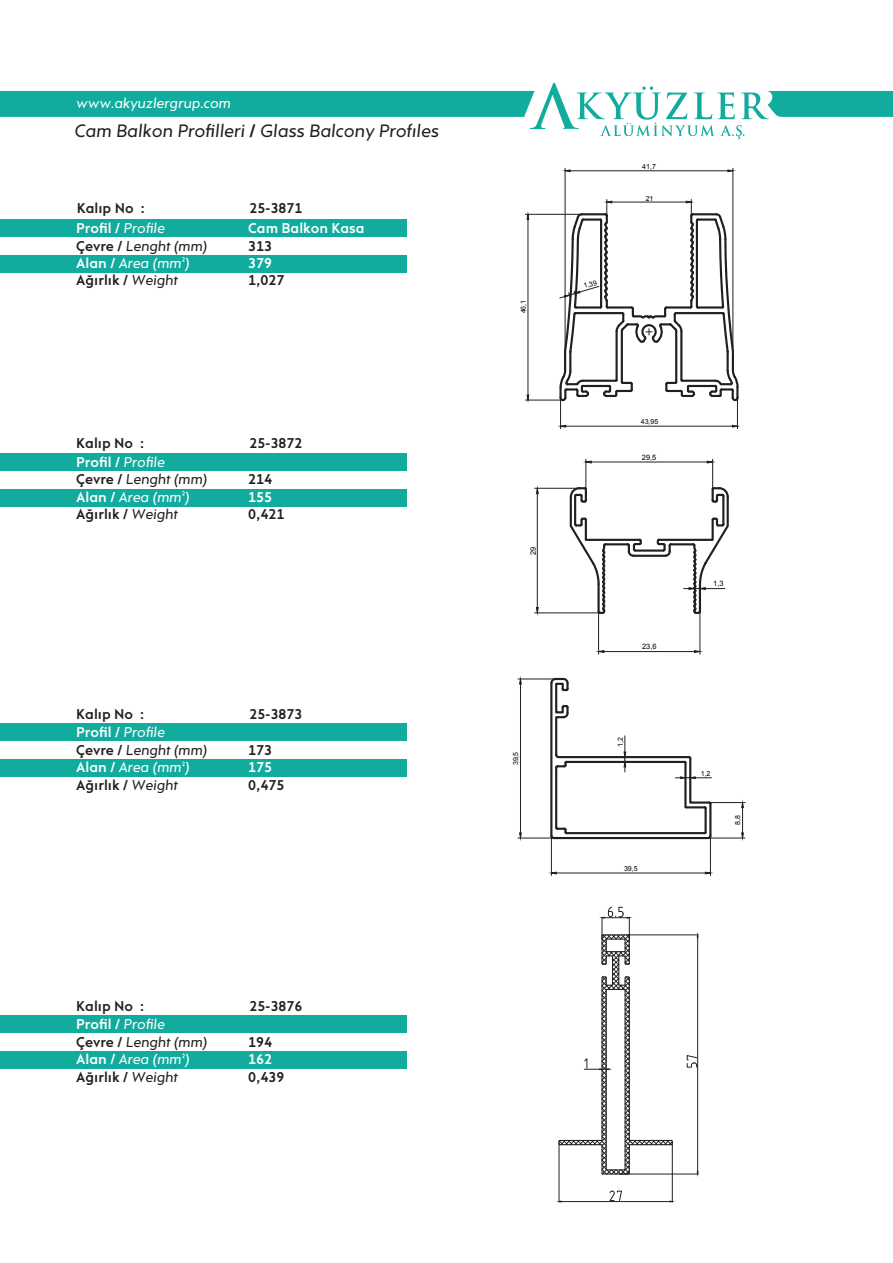
<style>
.page{position:relative;width:893px;height:1263px;background:#fff}
.page>*{position:absolute;margin:0;border:0;box-sizing:border-box;transform-origin:0 0}
.t1{font:italic 18.3px "Rams";color:#231f20}
.t2{font:italic 14.55px/17.4px "Rams";color:#231f20}
.t3{font:700 14.55px "Rams";color:#231f20}
.t4{font:700 14.55px "Rams";color:#fff}
.t5{font:italic 14.55px "Rams";color:#fff}
.t6{font:7.5px "Arial";color:#000001}
.t7{font:7.05px "Arial";color:#000001}
.s1{font-weight:700;font-style:normal}
.s2{font-weight:700;font-style:normal;color:#fff}
.s3{color:#fff}
</style>
<div class="page">
<svg style="left:0;top:83px;width:893px;height:56px"></svg>
<div style="left:0;top:219px;width:406px;height:17px;background:#12ac9f"></div>
<div style="left:0;top:255px;width:406px;height:17px;background:#12ac9f"></div>
<svg style="left:182px;top:257px;width:3px;height:5px"></svg>
<div style="left:0;top:453px;width:406px;height:17px;background:#12ac9f"></div>
<div style="left:0;top:489px;width:406px;height:17px;background:#12ac9f"></div>
<div style="left:0;top:724px;width:406px;height:17px;background:#12ac9f"></div>
<div style="left:0;top:759px;width:406px;height:17px;background:#12ac9f"></div>
<div style="left:0;top:1016px;width:406px;height:17px;background:#12ac9f"></div>
<div style="left:0;top:1051px;width:406px;height:17px;background:#12ac9f"></div>
<hr style="left:698px;top:218px;width:17px;height:3px;background:#231f20">
<hr style="left:698px;top:306px;width:24px;height:3px;background:#231f20">
<hr style="left:676px;top:312px;width:47px;height:2px;background:#231f20">
<hr style="left:682px;top:380px;width:33px;height:2px;background:#231f20">
<hr style="left:565px;top:168px;width:1px;height:192px;background:#231f20">
<hr style="left:732px;top:168px;width:1px;height:192px;background:#231f20">
<hr style="left:570px;top:170px;width:158px;height:1px;background:#231f20">
<svg style="left:564px;top:169px;width:7px;height:3px"></svg>
<svg style="left:727px;top:169px;width:7px;height:3px"></svg>
<hr style="left:525px;top:400px;width:37px;height:1px;background:#231f20">
<hr style="left:525px;top:214px;width:56px;height:1px;background:#231f20">
<hr style="left:527px;top:219px;width:1px;height:176px;background:#231f20">
<svg style="left:526px;top:394px;width:3px;height:7px"></svg>
<svg style="left:526px;top:214px;width:3px;height:6px"></svg>
<hr style="left:693px;top:213px;width:23px;height:2px;background:#231f20">
<svg style="left:708px;top:212px;width:31px;height:190px"></svg>
<hr style="left:689px;top:385px;width:26px;height:2px;background:#231f20">
<hr style="left:560px;top:394px;width:1px;height:35px;background:#231f20">
<hr style="left:737px;top:394px;width:1px;height:35px;background:#231f20">
<hr style="left:566px;top:426px;width:166px;height:1px;background:#231f20">
<svg style="left:560px;top:425px;width:6px;height:3px"></svg>
<svg style="left:732px;top:425px;width:5px;height:3px"></svg>
<svg style="left:558px;top:199px;width:142px;height:203px"></svg>
<hr style="left:535px;top:488px;width:47px;height:1px;background:#231f20">
<hr style="left:535px;top:612px;width:65px;height:1px;background:#231f20">
<hr style="left:537px;top:494px;width:1px;height:113px;background:#231f20">
<svg style="left:536px;top:487px;width:3px;height:7px"></svg>
<svg style="left:536px;top:607px;width:3px;height:7px"></svg>
<hr style="left:699px;top:612px;width:1px;height:42px;background:#231f20">
<hr style="left:598px;top:612px;width:1px;height:42px;background:#231f20">
<hr style="left:604px;top:651px;width:91px;height:1px;background:#231f20">
<svg style="left:694px;top:650px;width:7px;height:3px"></svg>
<svg style="left:598px;top:650px;width:7px;height:3px"></svg>
<hr style="left:633px;top:555px;width:32px;height:2px;background:#231f20">
<svg style="left:569px;top:486px;width:74px;height:129px"></svg>
<hr style="left:635px;top:549px;width:28px;height:3px;background:#231f20">
<svg style="left:656px;top:486px;width:73px;height:129px"></svg>
<hr style="left:585px;top:459px;width:1px;height:33px;background:#231f20">
<hr style="left:712px;top:459px;width:1px;height:33px;background:#231f20">
<hr style="left:591px;top:461px;width:116px;height:1px;background:#231f20">
<svg style="left:585px;top:460px;width:7px;height:4px"></svg>
<svg style="left:706px;top:460px;width:7px;height:4px"></svg>
<hr style="left:555px;top:767px;width:2px;height:61px;background:#231f20">
<hr style="left:566px;top:761px;width:119px;height:2px;background:#231f20">
<hr style="left:704px;top:808px;width:3px;height:24px;background:#231f20">
<hr style="left:566px;top:832px;width:139px;height:2px;background:#231f20">
<hr style="left:558px;top:756px;width:131px;height:2px;background:#231f20">
<hr style="left:709px;top:804px;width:2px;height:32px;background:#231f20">
<svg style="left:703px;top:830px;width:10px;height:10px"></svg>
<hr style="left:553px;top:837px;width:155px;height:2px;background:#231f20">
<svg style="left:549px;top:825px;width:20px;height:15px"></svg>
<hr style="left:550px;top:683px;width:2px;height:153px;background:#231f20">
<svg style="left:549px;top:677px;width:21px;height:92px"></svg>
<hr style="left:551px;top:837px;width:1px;height:38px;background:#231f20">
<hr style="left:710px;top:837px;width:1px;height:38px;background:#231f20">
<hr style="left:556px;top:872px;width:149px;height:1px;background:#231f20">
<svg style="left:551px;top:871px;width:6px;height:4px"></svg>
<svg style="left:705px;top:871px;width:6px;height:4px"></svg>
<hr style="left:710px;top:837px;width:35px;height:1px;background:#231f20">
<hr style="left:710px;top:802px;width:35px;height:1px;background:#231f20">
<svg style="left:741px;top:802px;width:3px;height:37px"></svg>
<hr style="left:518px;top:837px;width:36px;height:1px;background:#231f20">
<hr style="left:518px;top:678px;width:40px;height:1px;background:#231f20">
<hr style="left:520px;top:684px;width:1px;height:149px;background:#231f20">
<svg style="left:519px;top:832px;width:3px;height:7px"></svg>
<svg style="left:519px;top:678px;width:3px;height:7px"></svg>
<svg style="left:622px;top:736px;width:4px;height:36px"></svg>
<svg style="left:675px;top:756px;width:38px;height:54px"></svg>
<hr style="left:628px;top:934px;width:70px;height:1px;background:#231f20">
<hr style="left:619px;top:1174px;width:79px;height:1px;background:#231f20">
<hr style="left:697px;top:937px;width:1px;height:235px;background:#231f20">
<svg style="left:686px;top:1055px;width:11px;height:13px"></svg>
<hr style="left:559px;top:1143px;width:1px;height:59px;background:#231f20">
<hr style="left:672px;top:1143px;width:1px;height:59px;background:#231f20">
<hr style="left:561px;top:1201px;width:109px;height:1px;background:#231f20">
<svg style="left:609px;top:1190px;width:13px;height:11px"></svg>
<svg style="left:558px;top:906px;width:115px;height:269px"></svg>
<div style="left:606px;top:989px;width:20px;height:181px;border:1px solid #231f20"></div>
<div style="left:606px;top:938px;width:20px;height:14px;border:1px solid #231f20"></div>
<p class="t5" style="left:76px;top:94px;width:156px">www.akyuzlergrup.com</p>
<p class="t1" style="left:75px;top:120px;width:366px">Cam Balkon Profilleri <span class="s1">/</span> Glass Balcony Profıles</p>
<p class="t3" style="left:77px;top:200px;width:69px">Kalıp No :</p>
<p class="t3" style="left:249px;top:200px;width:54px">25-3871</p>
<p class="t2" style="left:76px;top:220px;width:132px"><span class="s2">Profil /</span> <span class="s3">Profile<br></span><span class="s1">Çevre /</span> Lenght (mm)<br><span class="s2">Alan /</span> <span class="s3">Area (mm )<br></span><span class="s1">Ağırlık /</span> Weight</p>
<p class="t4" style="left:248px;top:219px;width:118px">Cam Balkon Kasa</p>
<p class="t3" style="left:248px;top:237px;width:25px">313</p>
<p class="t4" style="left:248px;top:254px;width:25px">379</p>
<p class="t3" style="left:248px;top:272px;width:38px">1,027</p>
<p class="t3" style="left:76px;top:434px;width:69px">Kalıp No :</p>
<p class="t3" style="left:249px;top:434px;width:54px">25-3872</p>
<p class="t2" style="left:76px;top:453px;width:132px"><span class="s2">Profil /</span> <span class="s3">Profile<br></span><span class="s1">Çevre /</span> Lenght (mm)<br><span class="s2">Alan /</span> <span class="s3">Area (mm )<br></span><span class="s1">Ağırlık /</span> Weight</p>
<p class="t3" style="left:248px;top:471px;width:25px">214</p>
<p class="t4" style="left:248px;top:488px;width:25px">155</p>
<p class="t3" style="left:248px;top:505px;width:38px">0,421</p>
<p class="t3" style="left:76px;top:705px;width:69px">Kalıp No :</p>
<p class="t3" style="left:249px;top:705px;width:54px">25-3873</p>
<p class="t2" style="left:76px;top:724px;width:132px"><span class="s2">Profil /</span> <span class="s3">Profile<br></span><span class="s1">Çevre /</span> Lenght (mm)<br><span class="s2">Alan /</span> <span class="s3">Area (mm )<br></span><span class="s1">Ağırlık /</span> Weight</p>
<p class="t3" style="left:248px;top:741px;width:25px">173</p>
<p class="t4" style="left:248px;top:758px;width:25px">175</p>
<p class="t3" style="left:248px;top:776px;width:38px">0,475</p>
<p class="t3" style="left:76px;top:997px;width:69px">Kalıp No :</p>
<p class="t3" style="left:249px;top:997px;width:54px">25-3876</p>
<p class="t2" style="left:76px;top:1016px;width:132px"><span class="s2">Profil /</span> <span class="s3">Profile<br></span><span class="s1">Çevre /</span> Lenght (mm)<br><span class="s2">Alan /</span> <span class="s3">Area (mm )<br></span><span class="s1">Ağırlık /</span> Weight</p>
<p class="t3" style="left:248px;top:1033px;width:25px">194</p>
<p class="t4" style="left:248px;top:1050px;width:25px">162</p>
<p class="t3" style="left:248px;top:1068px;width:38px">0,439</p>
<p class="t7" style="left:519px;top:313px;width:15px;rotate:-90deg">46,1</p>
<p class="t6" style="left:528px;top:555px;width:10px;rotate:-90deg">29</p>
<p class="t7" style="left:511px;top:765px;width:15px;rotate:-90deg">39,5</p>
<p class="t7" style="left:582px;top:282px;width:15px;rotate:-17deg">1,39</p>
<p class="t7" style="left:642px;top:161px;width:15px">41,7</p>
<p class="t7" style="left:646px;top:194px;width:9px">21</p>
<p class="t7" style="left:641px;top:417px;width:19px">43,95</p>
<p class="t6" style="left:642px;top:452px;width:16px">29,5</p>
<p class="t6" style="left:642px;top:641px;width:16px">23,6</p>
<p class="t7" style="left:616px;top:746px;width:11px;rotate:-90deg">1,2</p>
<p class="t7" style="left:624px;top:864px;width:15px">39,5</p>
<p class="t6" style="left:713px;top:579px;width:12px">1,3</p>
<p class="t7" style="left:701px;top:768px;width:11px">1,2</p>
<p class="t7" style="left:733px;top:825px;width:11px;rotate:-90deg">8,8</p>
</div>
